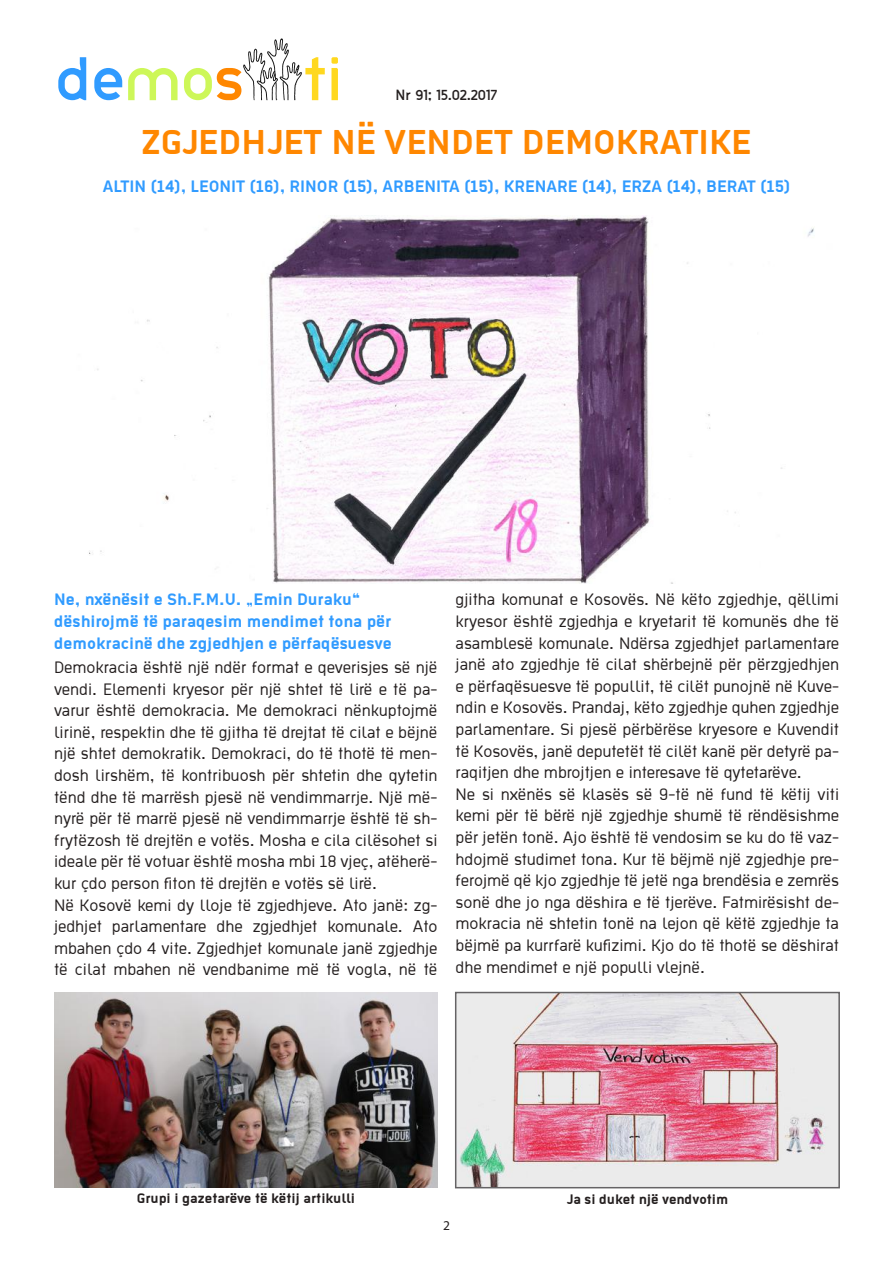
<style>
.page{position:relative;width:893px;height:1263px;background:#fff}
.page>*{position:absolute;margin:0;border:0;box-sizing:border-box;transform-origin:0 0}
.t1{font:700 37.5px "Ekstropia";color:#ff8700}
.t2{font:18px/21.6px "Ekstropia";color:#241f1f}
.t3{font:700 18px/21.6px "Ekstropia";color:#309bff}
.t4{font:700 15px "Ekstropia";color:#241f1f}
.t5{font:13.5px "Thelbi Kujtesa";color:#241f1f}
.t6{font:13.5px "Myriad Pro";color:#241f1f}
</style>
<div class="page">
<svg style="left:58px;top:57px;width:28px;height:43px"></svg>
<svg style="left:94px;top:68px;width:28px;height:32px"></svg>
<svg style="left:128px;top:68px;width:50px;height:32px"></svg>
<svg style="left:331px;top:57px;width:7px;height:43px"></svg>
<svg style="left:184px;top:38px;width:141px;height:62px"></svg>
<img style="left:89px;top:216px;width:725px;height:367px">
<img style="left:458px;top:995px;width:379px;height:190px">
<div style="left:455px;top:992px;width:385px;height:196px;border:2px solid #656365"></div>
<img style="left:54px;top:992px;width:383px;height:196px">
<p class="t5" style="left:396px;top:85px;width:103px">Nr 91; 15.02.2017</p>
<h1 class="t1" style="left:142px;top:120px;width:611px">ZGJEDHJET NË VENDET DEMOKRATIKE</h1>
<p class="t3" style="left:103px;top:175px;width:689px">ALTIN (14), LEONIT (16), RINOR (15), ARBENITA (15), KRENARE (14), ERZA (14), BERAT (15)</p>
<p class="t3" style="left:54px;top:588px;width:339px">Ne, nxënësit e Sh.F.M.U. „Emin Duraku“ dëshirojmë të paraqesim mendimet tona për demokracinë dhe zgjedhjen e përfaqësuesve</p>
<p class="t2" style="left:54px;top:656px;width:385px">Demokracia është një ndër format e qeverisjes së një vendi. Elementi kryesor për një shtet të lirë e të pa&shy;varur është demokracia. Me demokraci nënkuptojmë lirinë, respektin dhe të gjitha të drejtat të cilat e bëjnë një shtet demokratik. Demokraci, do të thotë të men&shy;dosh lirshëm, të kontribuosh për shtetin dhe qytetin tënd dhe të marrësh pjesë në vendimmarrje. Një më&shy;nyrë për të marrë pjesë në vendimmarrje është të sh&shy;frytëzosh të drejtën e votës. Mosha e cila cilësohet si ideale për të votuar është mosha mbi 18 vjeç, atëherë&shy;kur çdo person fiton të drejtën e votës së lirë.<br>Në Kosovë kemi dy lloje të zgjedhjeve. Ato janë: zg&shy;jedhjet parlamentare dhe zgjedhjet komunale. Ato mbahen çdo 4 vite. Zgjedhjet komunale janë zgjedhje të cilat mbahen në vendbanime më të vogla, në të</p>
<p class="t2" style="left:456px;top:588px;width:385px">gjitha komunat e Kosovës. Në këto zgjedhje, qëllimi kryesor është zgjedhja e kryetarit të komunës dhe të asamblesë komunale. Ndërsa zgjedhjet parlamentare janë ato zgjedhje të cilat shërbejnë për përzgjedhjen e përfaqësuesve të popullit, të cilët punojnë në Kuve&shy;ndin e Kosovës. Prandaj, këto zgjedhje quhen zgjedhje parlamentare. Si pjesë përbërëse kryesore e Kuvendit të Kosovës, janë deputetët të cilët kanë për detyrë pa&shy;raqitjen dhe mbrojtjen e interesave të qytetarëve.<br>Ne si nxënës së klasës së 9-të në fund të këtij viti kemi për të bërë një zgjedhje shumë të rëndësishme për jetën tonë. Ajo është të vendosim se ku do të vaz&shy;hdojmë studimet tona. Kur të bëjmë një zgjedhje pre&shy;ferojmë që kjo zgjedhje të jetë nga brendësia e zemrës sonë dhe jo nga dëshira e të tjerëve. Fatmirësisht de&shy;mokracia në shtetin tonë na lejon që këtë zgjedhje ta bëjmë pa kurrfarë kufizimi. Kjo do të thotë se dëshirat dhe mendimet e një populli vlejnë.</p>
<p class="t4" style="left:137px;top:1189px;width:220px">Grupi i gazetarëve të këtij artikulli</p>
<p class="t4" style="left:566px;top:1190px;width:163px">Ja si duket një vendvotim</p>
<p class="t6" style="left:443px;top:1217px;width:8px">2</p>
</div>
